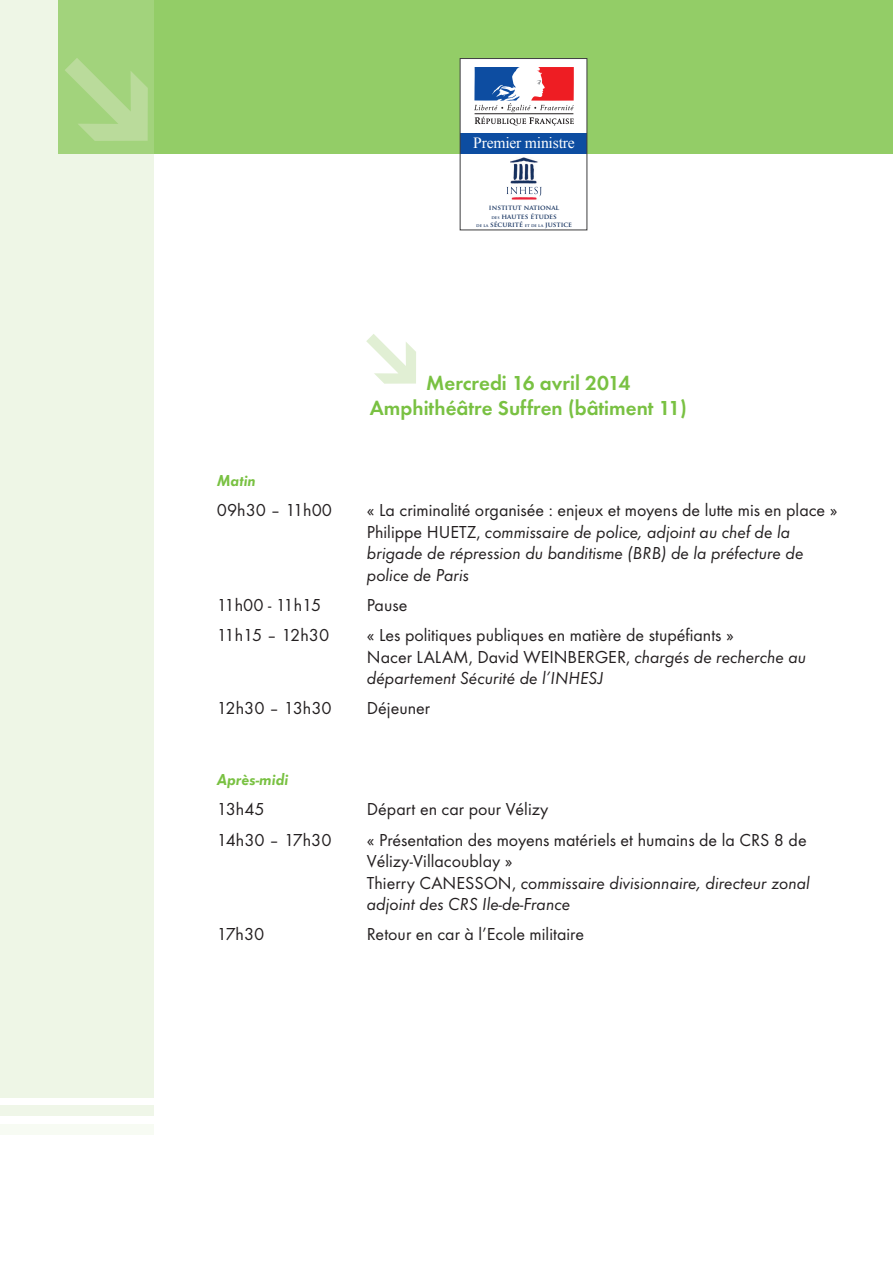
<style>
.page{position:relative;width:893px;height:1263px;background:#fff}
.page>*{position:absolute;margin:0;border:0;box-sizing:border-box;transform-origin:0 0}
.t1{font:700 21px/25.2px "Function";color:#79c142;text-align:center}
.t2{font:18px/21.6px "Function";color:#231f20}
.t3{font:italic 18px/21.6px "Function";color:#231f20}
.t4{font:italic 700 16.5px "Function";color:#79c142}
.t5{font:15.6px "Times New Roman";letter-spacing:-.015em;color:#fff}
.t6{font:700 6.75px/8.1px "Trajan Pro";color:#15325f;text-align:center}
.s1{font-size:4.2px}
.s2{font-style:normal}
.s3{font-style:italic}
</style>
<div class="page">
<div style="left:58px;top:0;width:835px;height:153px;background:#93cd67"></div>
<div style="left:0;top:0;width:154px;height:1097px;background:#eef6e6"></div>
<div style="left:0;top:1106px;width:153px;height:10px;background:#eff6e8"></div>
<div style="left:0;top:1124px;width:153px;height:10px;background:#f7fbf3"></div>
<hr style="left:0;top:0;width:1px;height:153px;background:#79c142">
<svg style="left:462px;top:60px;width:123px;height:98px;background:#a9a9c5"></svg>
<img style="left:506px;top:158px;width:36px;height:42px">
<img style="left:510px;top:187px;width:28px;height:7px">
<svg style="left:58px;top:37px;width:117px;height:117px"></svg>
<p class="t5" style="left:473px;top:133px;width:103px">Premier ministre</p>
<p class="t6" style="left:476px;top:204px;width:97px">INSTITUT NATIONAL<br><span class="s1">DES</span> HAUTES ÉTUDES<br><span class="s1">DE LA</span> SÉCURITÉ <span class="s1">ET DE LA</span> JUSTICE</p>
<p class="t1" style="left:370px;top:370px;width:319px">Mercredi 16 avril 2014<br>Amphithéâtre Suffren (bâtiment 11)</p>
<p class="t4" style="left:217px;top:471px;width:41px">Matin</p>
<p class="t2" style="left:217px;top:499px;width:117px">09h30 – 11h00</p>
<p class="t3" style="left:367px;top:499px;width:472px"><span class="s2">« La criminalité organisée : enjeux et moyens de lutte mis en place » Philippe HUETZ,</span> commissaire de police, adjoint au chef de la brigade de répression du banditisme (BRB) de la préfecture de police de Paris</p>
<p class="t2" style="left:217px;top:594px;width:106px">11h00 - 11h15</p>
<p class="t2" style="left:367px;top:594px;width:42px">Pause</p>
<p class="t2" style="left:217px;top:624px;width:114px">11h15 – 12h30</p>
<p class="t2" style="left:367px;top:624px;width:441px">« Les politiques publiques en matière de stupéfiants »<br>Nacer LALAM, David WEINBERGER, <span class="s3">chargés de recherche au département Sécurité de l’INHESJ</span></p>
<p class="t2" style="left:217px;top:698px;width:116px">12h30 – 13h30</p>
<p class="t2" style="left:367px;top:698px;width:65px">Déjeuner</p>
<p class="t4" style="left:217px;top:770px;width:73px">Après-midi</p>
<p class="t2" style="left:217px;top:799px;width:49px">13h45</p>
<p class="t2" style="left:367px;top:799px;width:183px">Départ en car pour Vélizy</p>
<p class="t2" style="left:217px;top:829px;width:116px">14h30 – 17h30</p>
<p class="t2" style="left:367px;top:829px;width:445px">« Présentation des moyens matériels et humains de la CRS 8 de Vélizy-Villacoublay »<br>Thierry CANESSON, <span class="s3">commissaire divisionnaire, directeur zonal adjoint des CRS Ile-de-France</span></p>
<p class="t2" style="left:217px;top:924px;width:49px">17h30</p>
<p class="t2" style="left:367px;top:924px;width:219px">Retour en car à l’Ecole militaire</p>
</div>
